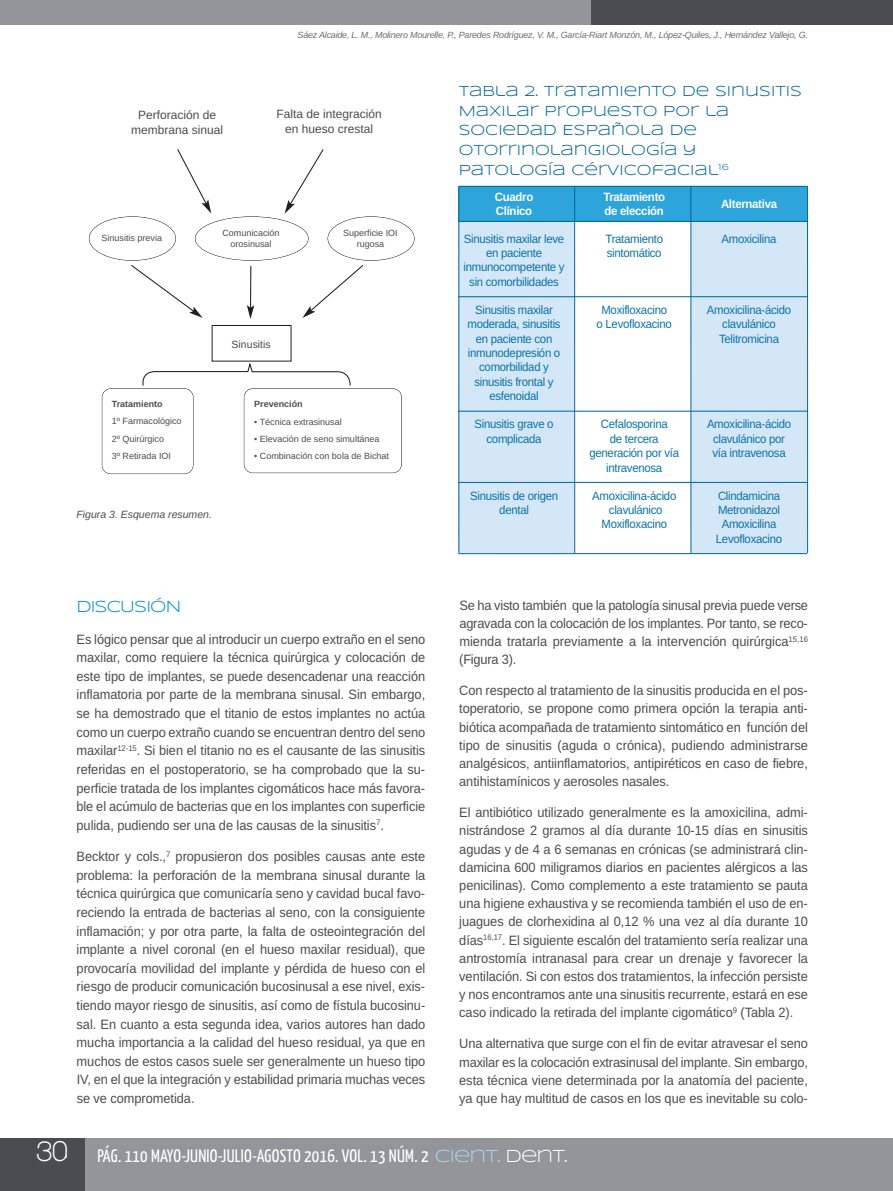
<style>
.page{position:relative;width:893px;height:1191px;background:#fff}
.page>*{position:absolute;margin:0;border:0;box-sizing:border-box;transform-origin:0 0}
.t1{font:18px "Yanone Kaffeesatz";letter-spacing:.015em;color:#fff}
.t2{font:16.5px "Syncopate";letter-spacing:-.05em;color:#008dce}
.t3{font:15px/19.5px "Syncopate";color:#00649e}
.t4{font:13.5px/18.6px "Arimo";letter-spacing:-.005em;color:#4b4c4d;text-align:justify;scale:.95 1}
.t5{font:12px/14.4px "Arimo";letter-spacing:-.025em;color:#0b72a8;text-align:center;scale:.95 1}
.t6{font:12px/14.4px "Arimo";color:#4b4c4d;text-align:center}
.t7{font:700 12px "Arimo";letter-spacing:-.025em;color:#fff;scale:.95 1}
.t8{font:italic 10.5px "Arimo";color:#4b4c4d}
.t9{font:10.5px "Arimo";color:#4b4c4d}
.t10{font:9px/10.8px "Arimo";color:#4b4c4d;text-align:center}
.t11{font:italic 9px "Arimo";letter-spacing:-.025em;color:#6c6d70}
.t12{font:700 9px "Arimo";color:#4b4c4d}
.s1{font-family:"Walkway";font-weight:700;font-size:30px}
.s2{font-family:"Syncopate";color:#add2ed}
.s3{font-family:"Syncopate"}
</style>
<div class="page">
<div style="left:0;top:1138px;width:893px;height:53px;background:#939598"></div>
<div style="left:0;top:0;width:599px;height:25px;background:#939598"></div>
<div style="left:591px;top:0;width:302px;height:25px;background:#4b4c4d"></div>
<div style="left:0;top:1138px;width:85px;height:53px;background:#4b4c4d"></div>
<div style="left:458px;top:187px;width:116px;height:366px;background:#d4e7f6"></div>
<div style="left:691px;top:187px;width:116px;height:366px;background:#d4e7f6"></div>
<div style="left:458px;top:186px;width:349px;height:36px;background:#2da5da"></div>
<hr style="left:459px;top:186px;width:349px;height:1px;background:#00649e">
<hr style="left:458px;top:186px;width:1px;height:367px;background:#00649e">
<hr style="left:690px;top:186px;width:1px;height:367px;background:#00649e">
<hr style="left:574px;top:186px;width:1px;height:367px;background:#00649e">
<hr style="left:807px;top:186px;width:1px;height:367px;background:#00649e">
<hr style="left:458px;top:221px;width:349px;height:1px;background:#00649e">
<hr style="left:458px;top:296px;width:349px;height:1px;background:#00649e">
<hr style="left:458px;top:411px;width:349px;height:1px;background:#00649e">
<hr style="left:458px;top:482px;width:349px;height:1px;background:#00649e">
<hr style="left:458px;top:553px;width:349px;height:1px;background:#00649e">
<svg style="left:177px;top:149px;width:34px;height:64px"></svg>
<svg style="left:285px;top:149px;width:39px;height:65px"></svg>
<svg style="left:302px;top:265px;width:62px;height:53px"></svg>
<svg style="left:247px;top:266px;width:7px;height:53px"></svg>
<div style="left:89px;top:216px;width:87px;height:45px;border:1px solid #231f20;border-radius:50%"></div>
<div style="left:328px;top:216px;width:87px;height:45px;border:1px solid #231f20;border-radius:50%"></div>
<div style="left:195px;top:216px;width:114px;height:45px;border:1px solid #231f20;border-radius:50%"></div>
<div style="left:212px;top:325px;width:79px;height:36px;border:1px solid #231f20"></div>
<div style="left:102px;top:388px;width:91px;height:86px;border:1px solid #231f20;border-radius:9px"></div>
<div style="left:244px;top:388px;width:158px;height:85px;border:1px solid #231f20;border-radius:9px"></div>
<svg style="left:131px;top:265px;width:72px;height:53px"></svg>
<svg style="left:142px;top:361px;width:209px;height:25px"></svg>
<p class="t11" style="left:298px;top:29px;width:512px">Sáez Alcaide, L. M., Molinero Mourelle, P., Paredes Rodríguez, V. M., García-Riart Monzón, M., López-Quiles, J., Hernández Vallejo, G.</p>
<p class="t6" style="left:131px;top:108px;width:94px">Perforación de membrana sinual</p>
<p class="t6" style="left:276px;top:107px;width:107px">Falta de integración en hueso crestal</p>
<p class="t10" style="left:222px;top:228px;width:59px">Comunicación orosinusal</p>
<p class="t10" style="left:102px;top:233px;width:62px">Sinusitis previa</p>
<p class="t10" style="left:343px;top:228px;width:56px">Superficie IOI rugosa</p>
<p class="t12" style="left:112px;top:398px;width:53px">Tratamiento</p>
<p class="t10" style="left:112px;top:413px;width:71px;line-height:17.2px;text-align:left">1º Farmacológico<br>2º Quirúrgico<br>3º Retirada IOI</p>
<p class="t8" style="left:77px;top:508px;width:137px">Figura 3. Esquema resumen.</p>
<p class="t9" style="left:232px;top:337px;width:41px">Sinusitis</p>
<p class="t12" style="left:254px;top:398px;width:50px">Prevención</p>
<p class="t10" style="left:254px;top:416px;width:89px">• Técnica extrasinusal</p>
<p class="t10" style="left:254px;top:433px;width:127px">• Elevación de seno simultánea</p>
<p class="t10" style="left:254px;top:450px;width:136px">• Combinación con bola de Bichat</p>
<p class="t2" style="left:77px;top:597px;width:106px">DISCUSIÓN</p>
<p class="t4" style="left:77px;top:630px;width:369px">Es lógico pensar que al introducir un cuerpo extraño en el seno maxilar, como requiere la técnica quirúrgica y colocación de este tipo de implantes, se puede desencadenar una reacción inflamatoria por parte de la membrana sinusal. Sin embargo, se ha demostrado que el titanio de estos implantes no actúa como un cuerpo extraño cuando se encuentran dentro del seno maxilar<sup>12-15</sup>. Si bien el titanio no es el causante de las sinusitis referidas en el postoperatorio, se ha comprobado que la su&shy;perficie tratada de los implantes cigomáticos hace más favora&shy;ble el acúmulo de bacterias que en los implantes con superficie pulida, pudiendo ser una de las causas de la sinusitis<sup>7</sup>.</p>
<p class="t4" style="left:77px;top:847px;width:369px">Becktor y cols.,<sup>7</sup> propusieron dos posibles causas ante este problema: la perforación de la membrana sinusal durante la técnica quirúrgica que comunicaría seno y cavidad bucal favo&shy;reciendo la entrada de bacterias al seno, con la consiguiente inflamación; y por otra parte, la falta de osteointegración del implante a nivel coronal (en el hueso maxilar residual), que provocaría movilidad del implante y pérdida de hueso con el riesgo de producir comunicación bucosinusal a ese nivel, exis&shy;tiendo mayor riesgo de sinusitis, así como de fístula bucosinu&shy;sal. En cuanto a esta segunda idea, varios autores han dado mucha importancia a la calidad del hueso residual, ya que en muchos de estos casos suele ser generalmente un hueso tipo IV, en el que la integración y estabilidad primaria muchas veces se ve comprometida.</p>
<p class="t3" style="left:459px;top:82px;width:345px">TABLA 2. TRATAMIENTO DE SINUSITIS<br>MAXILAR PROPUESTO POR LA<br>SOCIEDAD ESPAÑOLA DE<br>OTORRINOLANGIOLOGÍA Y<br>PATOLOGÍA CÉRVICOFACIAL<sup>16</sup></p>
<p class="t7" style="left:495px;top:189px;width:42px">Cuadro</p>
<p class="t7" style="left:603px;top:189px;width:67px">Tratamiento</p>
<p class="t7" style="left:496px;top:203px;width:40px">Clínico</p>
<p class="t7" style="left:605px;top:203px;width:64px">de elección</p>
<p class="t7" style="left:721px;top:195px;width:61px">Alternativa</p>
<p class="t5" style="left:464px;top:231px;width:107px">Sinusitis maxilar leve</p>
<p class="t5" style="left:605px;top:231px;width:62px">Tratamiento</p>
<p class="t5" style="left:722px;top:231px;width:59px">Amoxicilina</p>
<p class="t5" style="left:486px;top:246px;width:61px">en paciente</p>
<p class="t5" style="left:607px;top:246px;width:59px">sintomático</p>
<p class="t5" style="left:464px;top:260px;width:108px">inmunocompetente y sin comorbilidades</p>
<p class="t5" style="left:475px;top:302px;width:83px">Sinusitis maxilar</p>
<p class="t5" style="left:601px;top:302px;width:71px">Moxifloxacino</p>
<p class="t5" style="left:707px;top:302px;width:90px">Amoxicilina-ácido</p>
<p class="t5" style="left:468px;top:317px;width:99px">moderada, sinusitis</p>
<p class="t5" style="left:597px;top:317px;width:81px">o Levofloxacino</p>
<p class="t5" style="left:722px;top:317px;width:58px">clavulánico</p>
<p class="t5" style="left:476px;top:331px;width:82px">en paciente con</p>
<p class="t5" style="left:719px;top:331px;width:65px">Telitromicina</p>
<p class="t5" style="left:468px;top:346px;width:99px">inmunodepresión o comorbilidad y sinusitis frontal y esfenoidal</p>
<p class="t5" style="left:475px;top:417px;width:85px">Sinusitis grave o</p>
<p class="t5" style="left:601px;top:417px;width:72px">Cefalosporina</p>
<p class="t5" style="left:707px;top:417px;width:90px">Amoxicilina-ácido</p>
<p class="t5" style="left:487px;top:431px;width:59px">complicada</p>
<p class="t5" style="left:610px;top:431px;width:53px">de tercera</p>
<p class="t5" style="left:713px;top:431px;width:77px">clavulánico por</p>
<p class="t5" style="left:589px;top:446px;width:96px">generación por vía</p>
<p class="t5" style="left:712px;top:446px;width:79px">vía intravenosa</p>
<p class="t5" style="left:606px;top:460px;width:61px">intravenosa</p>
<p class="t5" style="left:470px;top:488px;width:94px">Sinusitis de origen</p>
<p class="t5" style="left:592px;top:488px;width:90px">Amoxicilina-ácido</p>
<p class="t5" style="left:718px;top:488px;width:67px">Clindamicina</p>
<p class="t5" style="left:499px;top:502px;width:33px">dental</p>
<p class="t5" style="left:609px;top:502px;width:58px">clavulánico</p>
<p class="t5" style="left:718px;top:502px;width:67px">Metronidazol</p>
<p class="t5" style="left:601px;top:517px;width:71px">Moxifloxacino</p>
<p class="t5" style="left:716px;top:517px;width:71px">Amoxicilina<br>Levofloxacino</p>
<p class="t4" style="left:459px;top:596px;width:369px;line-height:18.1px">Se ha visto también que la patología sinusal previa puede verse agravada con la colocación de los implantes. Por tanto, se reco&shy;mienda tratarla previamente a la intervención quirúrgica<sup>15,16 </sup>(Figura 3).</p>
<p class="t4" style="left:459px;top:681px;width:369px;line-height:18.1px">Con respecto al tratamiento de la sinusitis producida en el pos&shy;toperatorio, se propone como primera opción la terapia anti&shy;biótica acompañada de tratamiento sintomático en función del tipo de sinusitis (aguda o crónica), pudiendo administrarse analgésicos, antiinflamatorios, antipiréticos en caso de fiebre, antihistamínicos y aerosoles nasales.</p>
<p class="t4" style="left:459px;top:803px;width:369px;line-height:18.1px">El antibiótico utilizado generalmente es la amoxicilina, admi&shy;nistrándose 2 gramos al día durante 10-15 días en sinusitis agudas y de 4 a 6 semanas en crónicas (se administrará clin&shy;damicina 600 miligramos diarios en pacientes alérgicos a las penicilinas). Como complemento a este tratamiento se pauta una higiene exhaustiva y se recomienda también el uso de en&shy;juagues de clorhexidina al 0,12 % una vez al día durante 10 días<sup>16,17</sup>. El siguiente escalón del tratamiento sería realizar una antrostomía intranasal para crear un drenaje y favorecer la ventilación. Si con estos dos tratamientos, la infección persiste y nos encontramos ante una sinusitis recurrente, estará en ese caso indicado la retirada del implante cigomático<sup>9</sup> (Tabla 2).</p>
<p class="t4" style="left:459px;top:1034px;width:369px;line-height:18.1px">Una alternativa que surge con el fin de evitar atravesar el seno maxilar es la colocación extrasinusal del implante. Sin embargo, esta técnica viene determinada por la anatomía del paciente, ya que hay multitud de casos en los que es inevitable su colo-</p>
<h1 class="t1" style="left:37px;top:1144px;width:533px"><span class="s1">30</span> PÁG. 110 MAYO-JUNIO-JULIO-AGOSTO 2016. VOL. 13 NÚM. 2 <span class="s2">CIENT.</span> <span class="s3">DENT.</span></h1>
</div>
